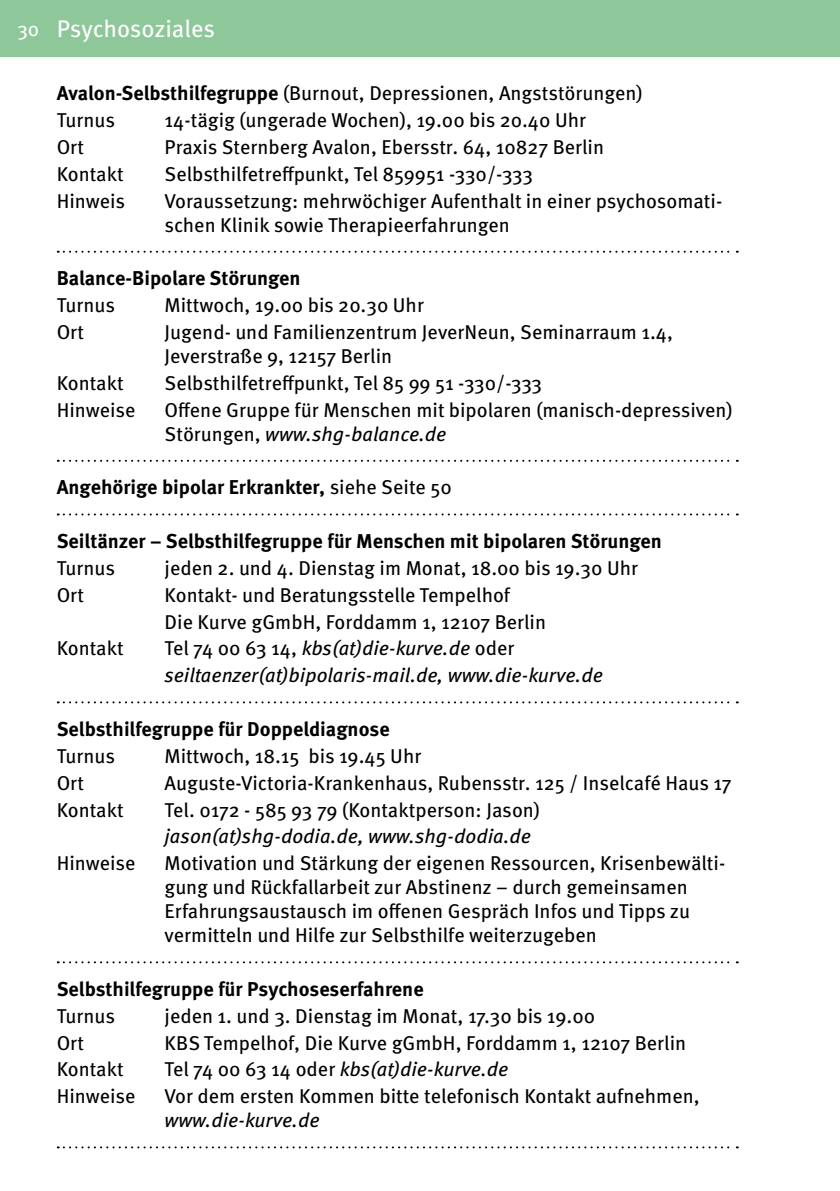
<style>
.page{position:relative;width:840px;height:1191px;background:#fff}
.page>*{position:absolute;margin:0;border:0;box-sizing:border-box;transform-origin:0 0}
.t1{font:24px "Meta Pro";letter-spacing:-.005em;color:#fff}
.t2{font:20px/24px "Meta Pro";color:#000}
.t3{font:700 20px "Meta Pro";color:#000}
.t4{font:italic 20px/26.8px "Meta Pro";color:#000}
.s1{font-size:20px}
.s2{font-weight:700}
.s3{font-style:italic}
.s4{font-weight:400}
.s5{font-style:normal}
</style>
<div class="page">
<div style="left:0;top:0;width:839px;height:57px;background:#8ec89a"></div>
<svg style="left:58px;top:251px;width:679px;height:2px"></svg>
<svg style="left:58px;top:460px;width:679px;height:2px"></svg>
<svg style="left:58px;top:513px;width:679px;height:2px"></svg>
<svg style="left:58px;top:701px;width:679px;height:2px"></svg>
<svg style="left:58px;top:961px;width:679px;height:2px"></svg>
<svg style="left:58px;top:1146px;width:679px;height:2px"></svg>
<p class="t1" style="left:17px;top:14px;width:199px"><span class="s1">30</span> Psychosoziales</p>
<p class="t2" style="left:57px;top:80px;width:587px;line-height:26.8px"><span class="s2">Avalon-Selbsthilfegruppe</span> (Burnout, Depressionen, Angststörungen)<br>Turnus</p>
<p class="t2" style="left:164px;top:109px;width:423px">14-tägig (ungerade Wochen), 19.00 bis 20.40 Uhr</p>
<p class="t2" style="left:57px;top:135px;width:29px">Ort</p>
<p class="t2" style="left:164px;top:135px;width:441px">Praxis Sternberg Avalon, Ebersstr. 64, 10827 Berlin</p>
<p class="t2" style="left:57px;top:162px;width:68px">Kontakt</p>
<p class="t2" style="left:164px;top:162px;width:369px">Selbsthilfetreffpunkt, Tel 859951 -330/-333</p>
<p class="t2" style="left:57px;top:189px;width:70px">Hinweis</p>
<p class="t2" style="left:164px;top:189px;width:559px">Voraussetzung: mehrwöchiger Aufenthalt in einer psychosomati&shy;schen Klinik sowie Therapieerfahrungen</p>
<p class="t3" style="left:57px;top:266px;width:245px">Balance-Bipolare Störungen</p>
<p class="t2" style="left:57px;top:294px;width:60px">Turnus</p>
<p class="t2" style="left:164px;top:294px;width:261px">Mittwoch, 19.00 bis 20.30 Uhr</p>
<p class="t2" style="left:57px;top:321px;width:29px">Ort</p>
<p class="t2" style="left:164px;top:321px;width:509px">Jugend- und Familienzentrum JeverNeun, Seminarraum 1.4,<br>Jeverstraße 9, 12157 Berlin</p>
<p class="t2" style="left:57px;top:371px;width:68px">Kontakt</p>
<p class="t2" style="left:164px;top:371px;width:379px">Selbsthilfetreffpunkt, Tel 85 99 51 -330/-333</p>
<p class="t2" style="left:57px;top:398px;width:80px">Hinweise</p>
<p class="t2" style="left:164px;top:398px;width:569px">Offene Gruppe für Menschen mit bipolaren (manisch-depressiven)<br>Störungen, <span class="s3">www.shg-balance.de</span></p>
<p class="t3" style="left:57px;top:475px;width:396px">Angehörige bipolar Erkrankter, <span class="s4">siehe Seite 50</span></p>
<p class="t3" style="left:57px;top:528px;width:606px">Seiltänzer – Selbsthilfegruppe für Menschen mit bipolaren Störungen</p>
<p class="t2" style="left:57px;top:556px;width:60px">Turnus</p>
<p class="t2" style="left:164px;top:556px;width:474px">jeden 2. und 4. Dienstag im Monat, 18.00 bis 19.30 Uhr</p>
<p class="t2" style="left:57px;top:583px;width:29px">Ort</p>
<p class="t2" style="left:164px;top:582px;width:383px;line-height:26.8px">Kontakt- und Beratungsstelle Tempelhof<br>Die Kurve gGmbH, Forddamm 1, 12107 Berlin</p>
<p class="t2" style="left:57px;top:637px;width:68px">Kontakt</p>
<p class="t4" style="left:164px;top:635px;width:439px"><span class="s5">Tel 74 00 63 14,</span> kbs(at)die-kurve.de <span class="s5">oder </span>seiltaenzer(at)bipolaris-mail.de, www.die-kurve.de</p>
<p class="t3" style="left:57px;top:716px;width:334px">Selbsthilfegruppe für Doppeldiagnose</p>
<p class="t2" style="left:57px;top:744px;width:60px">Turnus</p>
<p class="t2" style="left:164px;top:744px;width:258px">Mittwoch, 18.15 bis 19.45 Uhr</p>
<p class="t2" style="left:57px;top:771px;width:29px">Ort</p>
<p class="t2" style="left:164px;top:771px;width:568px">Auguste-Victoria-Krankenhaus, Rubensstr. 125 / Inselcafé Haus 17</p>
<p class="t2" style="left:57px;top:798px;width:68px">Kontakt</p>
<p class="t2" style="left:164px;top:798px;width:377px">Tel. 0172 - 585 93 79 (Kontaktperson: Jason)</p>
<p class="t4" style="left:164px;top:823px;width:368px">jason(at)shg-dodia.de, www.shg-dodia.de</p>
<p class="t2" style="left:57px;top:852px;width:80px">Hinweise</p>
<p class="t2" style="left:164px;top:852px;width:562px">Motivation und Stärkung der eigenen Ressourcen, Krisenbewälti&shy;gung und Rückfallarbeit zur Abstinenz – durch gemeinsamen Erfahrungsaustausch im offenen Gespräch Infos und Tipps zu vermitteln und Hilfe zur Selbsthilfe weiterzugeben</p>
<p class="t3" style="left:57px;top:976px;width:368px">Selbsthilfegruppe für Psychoseserfahrene</p>
<p class="t2" style="left:57px;top:1004px;width:60px">Turnus</p>
<p class="t2" style="left:164px;top:1004px;width:432px">jeden 1. und 3. Dienstag im Monat, 17.30 bis 19.00</p>
<p class="t2" style="left:57px;top:1031px;width:29px">Ort</p>
<p class="t2" style="left:164px;top:1031px;width:523px">KBS Tempelhof, Die Kurve gGmbH, Forddamm 1, 12107 Berlin</p>
<p class="t2" style="left:57px;top:1058px;width:68px">Kontakt</p>
<p class="t4" style="left:164px;top:1056px;width:345px"><span class="s5">Tel 74 00 63 14 oder</span> kbs(at)die-kurve.de</p>
<p class="t2" style="left:57px;top:1085px;width:80px">Hinweise</p>
<p class="t2" style="left:164px;top:1085px;width:536px">Vor dem ersten Kommen bitte telefonisch Kontakt aufnehmen,</p>
<p class="t4" style="left:164px;top:1107px;width:156px">www.die-kurve.de</p>
</div>
